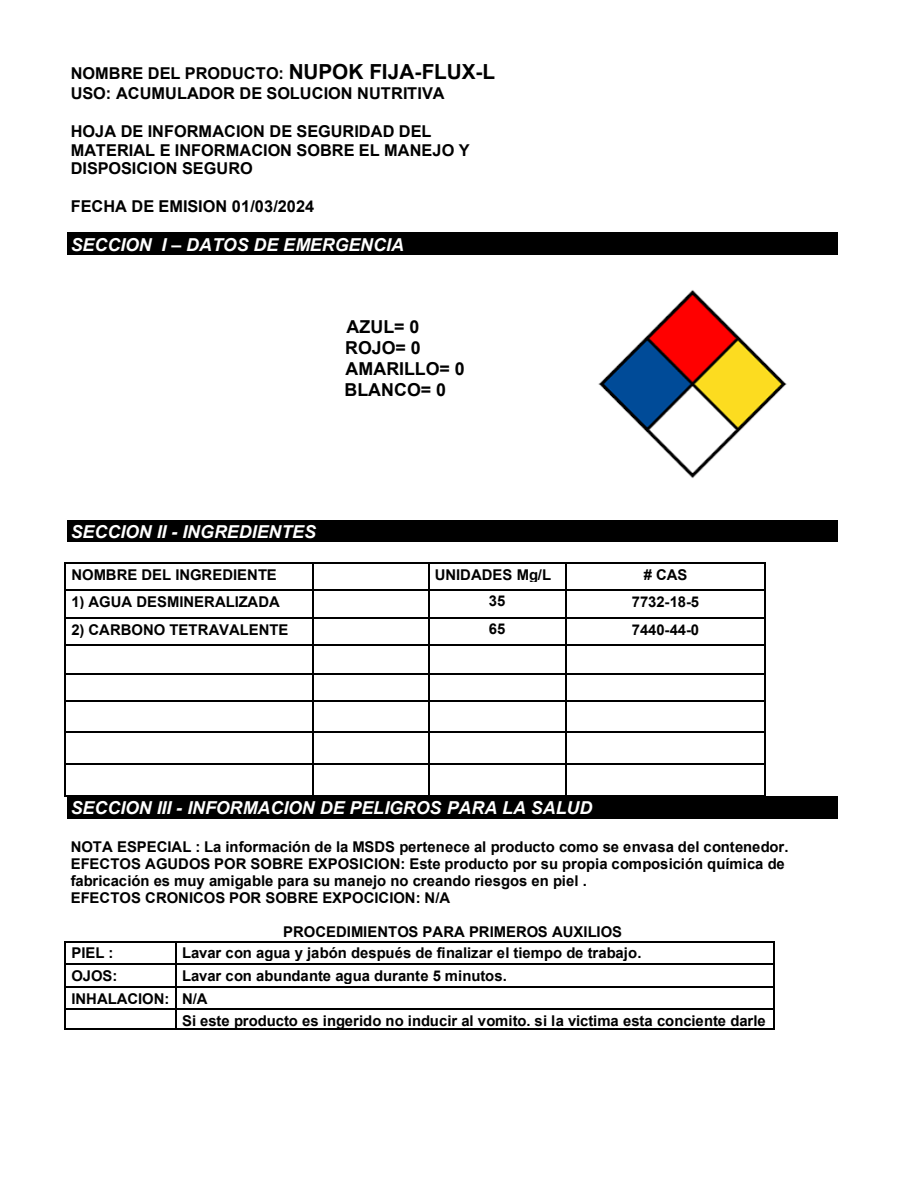
<style>
.page{position:relative;width:918px;height:1188px;background:#fff}
.page>*{position:absolute;margin:0;border:0;box-sizing:border-box;transform-origin:0 0}
.t1{font:italic 700 17.85px "Arial";color:#fff}
.t2{font:700 17.85px/20.9px "Arial";letter-spacing:.005em;color:#000}
.t3{font:700 16.35px/18.8px "Arial";letter-spacing:.005em;color:#000}
.t4{font:700 14.85px/17.1px "Arial";color:#000}
.s1{font-size:20.85px}
</style>
<div class="page">
<div style="left:68px;top:234px;width:769px;height:20px;background:#000"></div>
<hr style="left:68px;top:233px;width:769px;height:1px;background:#000">
<hr style="left:68px;top:254px;width:769px;height:1px;background:#000">
<svg style="left:67px;top:233px;width:1px;height:22px"></svg>
<svg style="left:837px;top:233px;width:1px;height:22px"></svg>
<div style="left:68px;top:521px;width:769px;height:21px;background:#000"></div>
<hr style="left:68px;top:520px;width:769px;height:1px;background:#000">
<hr style="left:68px;top:542px;width:769px;height:1px;background:#000">
<svg style="left:837px;top:520px;width:1px;height:22px"></svg>
<hr style="left:66px;top:562px;width:246px;height:1px;background:#000">
<hr style="left:313px;top:562px;width:115px;height:1px;background:#000">
<hr style="left:429px;top:562px;width:136px;height:1px;background:#000">
<hr style="left:566px;top:562px;width:199px;height:1px;background:#000">
<hr style="left:66px;top:589px;width:246px;height:1px;background:#000">
<hr style="left:313px;top:589px;width:115px;height:1px;background:#000">
<hr style="left:429px;top:589px;width:136px;height:1px;background:#000">
<hr style="left:566px;top:589px;width:199px;height:1px;background:#000">
<hr style="left:66px;top:618px;width:246px;height:1px;background:#000">
<hr style="left:313px;top:618px;width:115px;height:1px;background:#000">
<hr style="left:429px;top:618px;width:136px;height:1px;background:#000">
<hr style="left:566px;top:618px;width:199px;height:1px;background:#000">
<hr style="left:66px;top:645px;width:246px;height:1px;background:#000">
<hr style="left:313px;top:645px;width:115px;height:1px;background:#000">
<hr style="left:429px;top:645px;width:136px;height:1px;background:#000">
<hr style="left:566px;top:645px;width:199px;height:1px;background:#000">
<hr style="left:66px;top:674px;width:246px;height:1px;background:#000">
<hr style="left:313px;top:674px;width:115px;height:1px;background:#000">
<hr style="left:429px;top:674px;width:136px;height:1px;background:#000">
<hr style="left:566px;top:674px;width:199px;height:1px;background:#000">
<svg style="left:65px;top:520px;width:4px;height:182px"></svg>
<hr style="left:66px;top:701px;width:246px;height:1px;background:#000">
<svg style="left:310px;top:562px;width:7px;height:140px"></svg>
<hr style="left:313px;top:701px;width:115px;height:1px;background:#000">
<svg style="left:425px;top:562px;width:7px;height:140px"></svg>
<hr style="left:429px;top:701px;width:136px;height:1px;background:#000">
<svg style="left:562px;top:562px;width:8px;height:140px"></svg>
<hr style="left:566px;top:701px;width:199px;height:1px;background:#000">
<svg style="left:762px;top:562px;width:4px;height:140px"></svg>
<hr style="left:65px;top:702px;width:1px;height:30px;background:#000">
<hr style="left:312px;top:702px;width:1px;height:30px;background:#000">
<hr style="left:428px;top:702px;width:1px;height:30px;background:#000">
<hr style="left:565px;top:702px;width:1px;height:30px;background:#000">
<hr style="left:765px;top:702px;width:1px;height:30px;background:#000">
<hr style="left:66px;top:732px;width:246px;height:1px;background:#000">
<hr style="left:313px;top:732px;width:115px;height:1px;background:#000">
<hr style="left:429px;top:732px;width:136px;height:1px;background:#000">
<hr style="left:566px;top:732px;width:199px;height:1px;background:#000">
<hr style="left:65px;top:733px;width:1px;height:30px;background:#000">
<hr style="left:312px;top:733px;width:1px;height:30px;background:#000">
<hr style="left:428px;top:733px;width:1px;height:30px;background:#000">
<hr style="left:565px;top:733px;width:1px;height:30px;background:#000">
<hr style="left:765px;top:733px;width:1px;height:30px;background:#000">
<hr style="left:66px;top:763px;width:246px;height:1px;background:#000">
<hr style="left:313px;top:763px;width:115px;height:1px;background:#000">
<hr style="left:429px;top:763px;width:136px;height:1px;background:#000">
<hr style="left:566px;top:763px;width:199px;height:1px;background:#000">
<hr style="left:65px;top:764px;width:1px;height:31px;background:#000">
<hr style="left:66px;top:795px;width:246px;height:1px;background:#000">
<hr style="left:312px;top:764px;width:1px;height:31px;background:#000">
<hr style="left:313px;top:795px;width:115px;height:1px;background:#000">
<hr style="left:428px;top:764px;width:1px;height:31px;background:#000">
<hr style="left:429px;top:795px;width:136px;height:1px;background:#000">
<hr style="left:565px;top:764px;width:1px;height:31px;background:#000">
<hr style="left:566px;top:795px;width:199px;height:1px;background:#000">
<hr style="left:765px;top:764px;width:1px;height:31px;background:#000">
<div style="left:68px;top:798px;width:769px;height:20px;background:#000"></div>
<hr style="left:68px;top:796px;width:769px;height:2px;background:#000">
<hr style="left:68px;top:818px;width:769px;height:1px;background:#000">
<svg style="left:837px;top:796px;width:1px;height:23px"></svg>
<hr style="left:66px;top:941px;width:109px;height:1px;background:#000">
<hr style="left:177px;top:941px;width:597px;height:1px;background:#000">
<hr style="left:66px;top:964px;width:109px;height:1px;background:#000">
<hr style="left:177px;top:964px;width:597px;height:1px;background:#000">
<hr style="left:66px;top:986px;width:109px;height:1px;background:#000">
<hr style="left:177px;top:986px;width:597px;height:1px;background:#000">
<hr style="left:66px;top:1008px;width:109px;height:2px;background:#000">
<hr style="left:177px;top:1008px;width:597px;height:2px;background:#000">
<svg style="left:65px;top:795px;width:4px;height:235px"></svg>
<hr style="left:66px;top:1029px;width:109px;height:1px;background:#000">
<svg style="left:172px;top:941px;width:8px;height:89px"></svg>
<hr style="left:177px;top:1029px;width:597px;height:1px;background:#000">
<svg style="left:771px;top:941px;width:4px;height:89px"></svg>
<img style="left:598px;top:290px;width:189px;height:188px">
<p class="t3" style="left:71px;top:64px;width:426px;line-height:20.1px">NOMBRE DEL PRODUCTO: <span class="s1">NUPOK FIJA-FLUX-L<br></span>USO: ACUMULADOR DE SOLUCION NUTRITIVA</p>
<p class="t3" style="left:71px;top:122px;width:400px">HOJA DE INFORMACION DE SEGURIDAD DEL<br>MATERIAL E INFORMACION SOBRE EL MANEJO Y<br>DISPOSICION SEGURO</p>
<p class="t3" style="left:71px;top:198px;width:245px">FECHA DE EMISION 01/03/2024</p>
<p class="t1" style="left:71px;top:233px;width:335px">SECCION I – DATOS DE EMERGENCIA</p>
<p class="t2" style="left:344px;top:317px;width:122px">AZUL= 0<br>ROJO= 0<br>AMARILLO= 0<br>BLANCO= 0</p>
<p class="t1" style="left:71px;top:520px;width:247px">SECCION II - INGREDIENTES</p>
<p class="t4" style="left:71px;top:566px;width:207px">NOMBRE DEL INGREDIENTE</p>
<p class="t4" style="left:435px;top:566px;width:118px">UNIDADES Mg/L</p>
<p class="t4" style="left:644px;top:566px;width:45px"># CAS</p>
<p class="t4" style="left:71px;top:593px;width:210px">1) AGUA DESMINERALIZADA</p>
<p class="t4" style="left:489px;top:592px;width:18px">35</p>
<p class="t4" style="left:632px;top:593px;width:69px">7732-18-5</p>
<p class="t4" style="left:71px;top:622px;width:218px">2) CARBONO TETRAVALENTE</p>
<p class="t4" style="left:489px;top:621px;width:18px">65</p>
<p class="t4" style="left:632px;top:622px;width:69px">7440-44-0</p>
<p class="t1" style="left:71px;top:796px;width:523px">SECCION III - INFORMACION DE PELIGROS PARA LA SALUD</p>
<p class="t4" style="left:71px;top:839px;width:719px">NOTA ESPECIAL : La información de la MSDS pertenece al producto como se envasa del contenedor.<br>EFECTOS AGUDOS POR SOBRE EXPOSICION: Este producto por su propia composición química de fabricación es muy amigable para su manejo no creando riesgos en piel .<br>EFECTOS CRONICOS POR SOBRE EXPOCICION: N/A</p>
<p class="t4" style="left:283px;top:924px;width:340px">PROCEDIMIENTOS PARA PRIMEROS AUXILIOS</p>
<p class="t4" style="left:71px;top:945px;width:44px">PIEL :</p>
<p class="t4" style="left:182px;top:945px;width:461px">Lavar con agua y jabón después de finalizar el tiempo de trabajo.</p>
<p class="t4" style="left:71px;top:968px;width:48px">OJOS:</p>
<p class="t4" style="left:182px;top:968px;width:326px">Lavar con abundante agua durante 5 minutos.</p>
<p class="t4" style="left:71px;top:990px;width:138px">INHALACION: N/A</p>
<p class="t4" style="left:182px;top:1013px;width:585px">Si este producto es ingerido no inducir al vomito. si la victima esta conciente darle</p>
</div>
